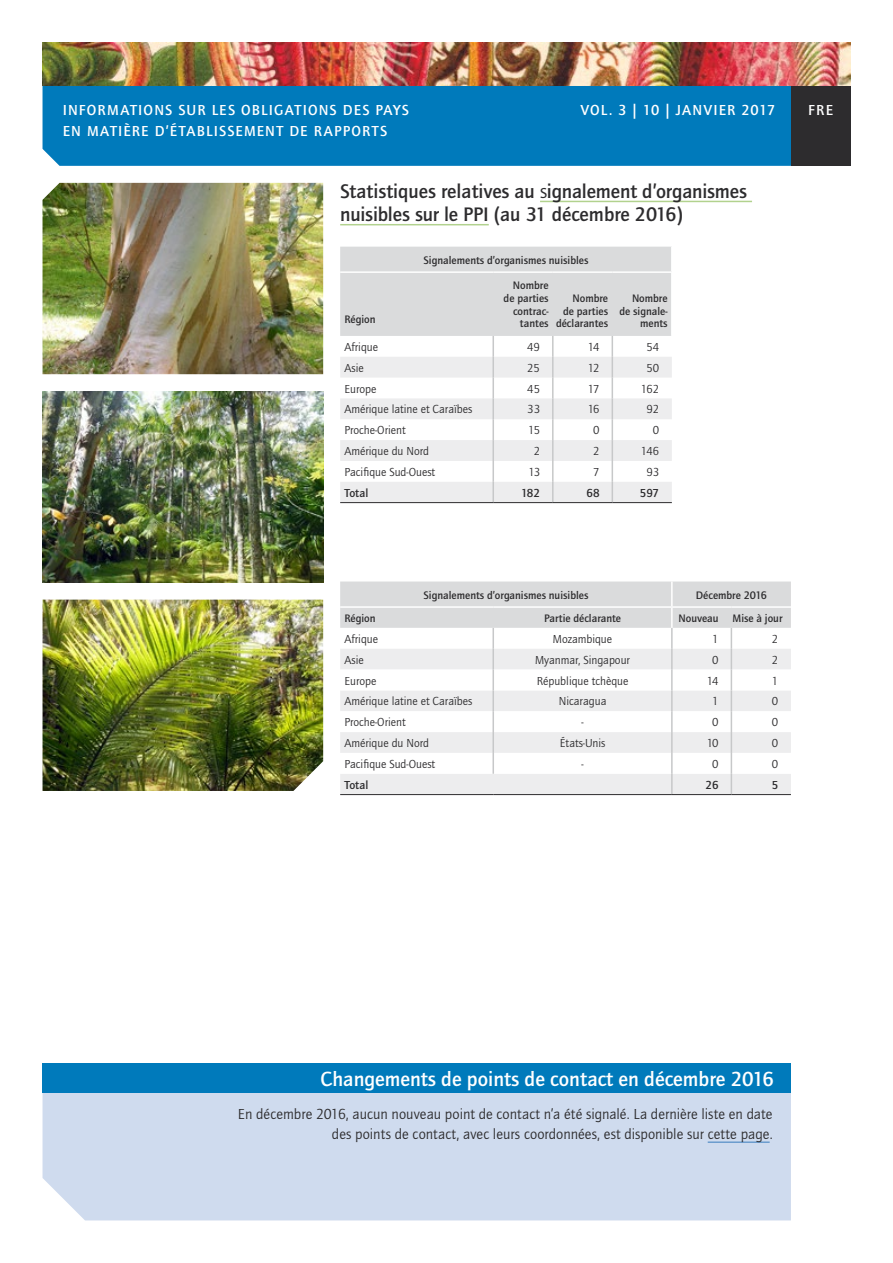
<style>
.page{position:relative;width:893px;height:1263px;background:#fff}
.page>*{position:absolute;margin:0;border:0;box-sizing:border-box;transform-origin:0 0}
.t1{font:500 21px "Quay Sans ITC Std";color:#fff}
.t2{font:500 20.25px/23.2px "Quay Sans ITC Std";letter-spacing:-.005em;color:#2d2c2e}
.t3{font:15px/19.5px "Quay Sans ITC Std";color:#2d2c2e;text-align:right}
.t4{font:500 15px "Quay Sans ITC Std";letter-spacing:.075em;color:#fff}
.t5{font:12px "Quay Sans ITC Std";color:#2d2c2e}
.t6{font:500 12px "Quay Sans ITC Std";color:#2d2c2e}
.t7{font:500 11.25px/12.8px "Quay Sans ITC Std";color:#2d2c2e;text-align:right}
.s1{font-weight:400}
</style>
<div class="page">
<div style="left:43px;top:1093px;width:748px;height:127px;background:#cfdbee"></div>
<hr style="left:708px;top:1141px;width:62px;height:2px;background:#6b9cce">
<div style="left:43px;top:1063px;width:748px;height:30px;background:#007abb"></div>
<div style="left:43px;top:85px;width:748px;height:81px;background:#007abb"></div>
<div style="left:791px;top:85px;width:59px;height:81px;background:#2d2c2e"></div>
<hr style="left:540px;top:201px;width:212px;height:1px;background:#b2d28e">
<hr style="left:340px;top:224px;width:149px;height:1px;background:#b2d28e">
<svg style="left:340px;top:581px;width:451px;height:213px"></svg>
<hr style="left:671px;top:581px;width:2px;height:25px;background:#fff">
<hr style="left:340px;top:606px;width:153px;height:2px;background:#fff">
<hr style="left:493px;top:606px;width:179px;height:2px;background:#fff">
<hr style="left:672px;top:606px;width:59px;height:2px;background:#fff">
<hr style="left:731px;top:606px;width:60px;height:2px;background:#fff">
<hr style="left:671px;top:608px;width:2px;height:20px;background:#fff">
<hr style="left:340px;top:794px;width:153px;height:1px;background:#2d2c2e">
<hr style="left:493px;top:794px;width:179px;height:1px;background:#2d2c2e">
<hr style="left:672px;top:794px;width:59px;height:1px;background:#2d2c2e">
<hr style="left:731px;top:794px;width:60px;height:1px;background:#2d2c2e">
<svg style="left:340px;top:247px;width:332px;height:255px"></svg>
<hr style="left:340px;top:502px;width:153px;height:1px;background:#2d2c2e">
<hr style="left:493px;top:502px;width:60px;height:1px;background:#2d2c2e">
<hr style="left:553px;top:502px;width:59px;height:1px;background:#2d2c2e">
<hr style="left:612px;top:502px;width:60px;height:1px;background:#2d2c2e">
<img style="left:43px;top:43px;width:807px;height:42px">
<img style="left:43px;top:600px;width:280px;height:191px">
<img style="left:43px;top:183px;width:280px;height:191px">
<img style="left:43px;top:391px;width:280px;height:192px">
<p class="t4" style="left:63px;top:102px;width:348px">Informations sur les obligations des pays</p>
<p class="t4" style="left:581px;top:102px;width:196px">vol. 3 | 10 | janvier 2017</p>
<p class="t4" style="left:808px;top:102px;width:27px">fre</p>
<p class="t4" style="left:63px;top:122px;width:326px">en matière d’établissement de rapports</p>
<h2 class="t2" style="left:340px;top:180px;width:408px">Statistiques relatives au <span class="s1">s</span>ignalement d’organismes nuisibles sur le PPI (au 31 décembre 2016)</h2>
<p class="t7" style="left:344px;top:313px;width:33px">Région</p>
<p class="t7" style="left:424px;top:254px;width:166px">Signalements d’organismes nuisibles</p>
<p class="t7" style="left:504px;top:279px;width:46px">Nombre de parties contrac&shy;tantes</p>
<p class="t7" style="left:556px;top:292px;width:54px">Nombre<br>de parties déclarantes</p>
<p class="t7" style="left:619px;top:292px;width:50px">Nombre de signale&shy;ments</p>
<p class="t5" style="left:344px;top:340px;width:35px">Afrique</p>
<p class="t5" style="left:527px;top:340px;width:14px">49</p>
<p class="t5" style="left:588px;top:340px;width:13px">14</p>
<p class="t5" style="left:646px;top:340px;width:14px">54</p>
<p class="t5" style="left:344px;top:361px;width:21px">Asie</p>
<p class="t5" style="left:527px;top:361px;width:14px">25</p>
<p class="t5" style="left:588px;top:361px;width:13px">12</p>
<p class="t5" style="left:646px;top:361px;width:14px">50</p>
<p class="t5" style="left:344px;top:382px;width:33px">Europe</p>
<p class="t5" style="left:527px;top:382px;width:14px">45</p>
<p class="t5" style="left:588px;top:382px;width:13px">17</p>
<p class="t5" style="left:641px;top:382px;width:20px">162</p>
<p class="t5" style="left:344px;top:403px;width:129px">Amérique latine et Caraïbes</p>
<p class="t5" style="left:527px;top:403px;width:14px">33</p>
<p class="t5" style="left:588px;top:403px;width:13px">16</p>
<p class="t5" style="left:646px;top:403px;width:14px">92</p>
<p class="t5" style="left:344px;top:424px;width:63px">Proche-Orient</p>
<p class="t5" style="left:528px;top:424px;width:13px">15</p>
<p class="t5" style="left:593px;top:424px;width:8px">0</p>
<p class="t5" style="left:653px;top:424px;width:8px">0</p>
<p class="t5" style="left:344px;top:444px;width:86px">Amérique du Nord</p>
<p class="t5" style="left:534px;top:444px;width:8px">2</p>
<p class="t5" style="left:593px;top:444px;width:8px">2</p>
<p class="t5" style="left:641px;top:444px;width:20px">146</p>
<p class="t5" style="left:344px;top:465px;width:92px">Pacifique Sud-Ouest</p>
<p class="t5" style="left:528px;top:465px;width:13px">13</p>
<p class="t5" style="left:593px;top:465px;width:8px">7</p>
<p class="t5" style="left:646px;top:465px;width:14px">93</p>
<p class="t6" style="left:344px;top:486px;width:25px">Total</p>
<p class="t6" style="left:521px;top:486px;width:20px">182</p>
<p class="t6" style="left:586px;top:486px;width:15px">68</p>
<p class="t6" style="left:640px;top:486px;width:21px">597</p>
<p class="t7" style="left:424px;top:588px;width:166px">Signalements d’organismes nuisibles</p>
<p class="t7" style="left:696px;top:588px;width:73px">Décembre 2016</p>
<p class="t7" style="left:344px;top:612px;width:33px">Région</p>
<p class="t7" style="left:544px;top:612px;width:79px">Partie déclarante</p>
<p class="t7" style="left:679px;top:612px;width:105px">Nouveau Mise à jour</p>
<p class="t5" style="left:344px;top:632px;width:35px">Afrique</p>
<p class="t5" style="left:553px;top:632px;width:61px">Mozambique</p>
<p class="t5" style="left:712px;top:632px;width:8px">1</p>
<p class="t5" style="left:772px;top:632px;width:8px">2</p>
<p class="t5" style="left:344px;top:653px;width:21px">Asie</p>
<p class="t5" style="left:535px;top:653px;width:96px">Myanmar, Singapour</p>
<p class="t5" style="left:712px;top:653px;width:8px">0</p>
<p class="t5" style="left:772px;top:653px;width:8px">2</p>
<p class="t5" style="left:344px;top:674px;width:33px">Europe</p>
<p class="t5" style="left:537px;top:674px;width:93px">République tchèque</p>
<p class="t5" style="left:707px;top:674px;width:13px">14</p>
<p class="t5" style="left:772px;top:674px;width:8px">1</p>
<p class="t5" style="left:344px;top:695px;width:129px">Amérique latine et Caraïbes</p>
<p class="t5" style="left:559px;top:695px;width:49px">Nicaragua</p>
<p class="t5" style="left:712px;top:695px;width:8px">1</p>
<p class="t5" style="left:772px;top:695px;width:8px">0</p>
<p class="t5" style="left:344px;top:716px;width:63px">Proche-Orient</p>
<p class="t5" style="left:582px;top:716px;width:4px">-</p>
<p class="t5" style="left:712px;top:716px;width:8px">0</p>
<p class="t5" style="left:772px;top:716px;width:8px">0</p>
<p class="t5" style="left:344px;top:736px;width:86px">Amérique du Nord</p>
<p class="t5" style="left:560px;top:736px;width:47px">États-Unis</p>
<p class="t5" style="left:707px;top:736px;width:14px">10</p>
<p class="t5" style="left:772px;top:736px;width:8px">0</p>
<p class="t5" style="left:344px;top:757px;width:92px">Pacifique Sud-Ouest</p>
<p class="t5" style="left:582px;top:757px;width:4px">-</p>
<p class="t5" style="left:712px;top:757px;width:8px">0</p>
<p class="t5" style="left:772px;top:757px;width:8px">0</p>
<p class="t6" style="left:344px;top:778px;width:25px">Total</p>
<p class="t6" style="left:706px;top:778px;width:15px">26</p>
<p class="t6" style="left:772px;top:778px;width:8px">5</p>
<h1 class="t1" style="left:321px;top:1067px;width:455px">Changements de points de contact en décembre 2016</h1>
<p class="t3" style="left:238px;top:1105px;width:536px">En décembre 2016, aucun nouveau point de contact n’a été signalé. La dernière liste en date des points de contact, avec leurs coordonnées, est disponible sur cette page.</p>
</div>
